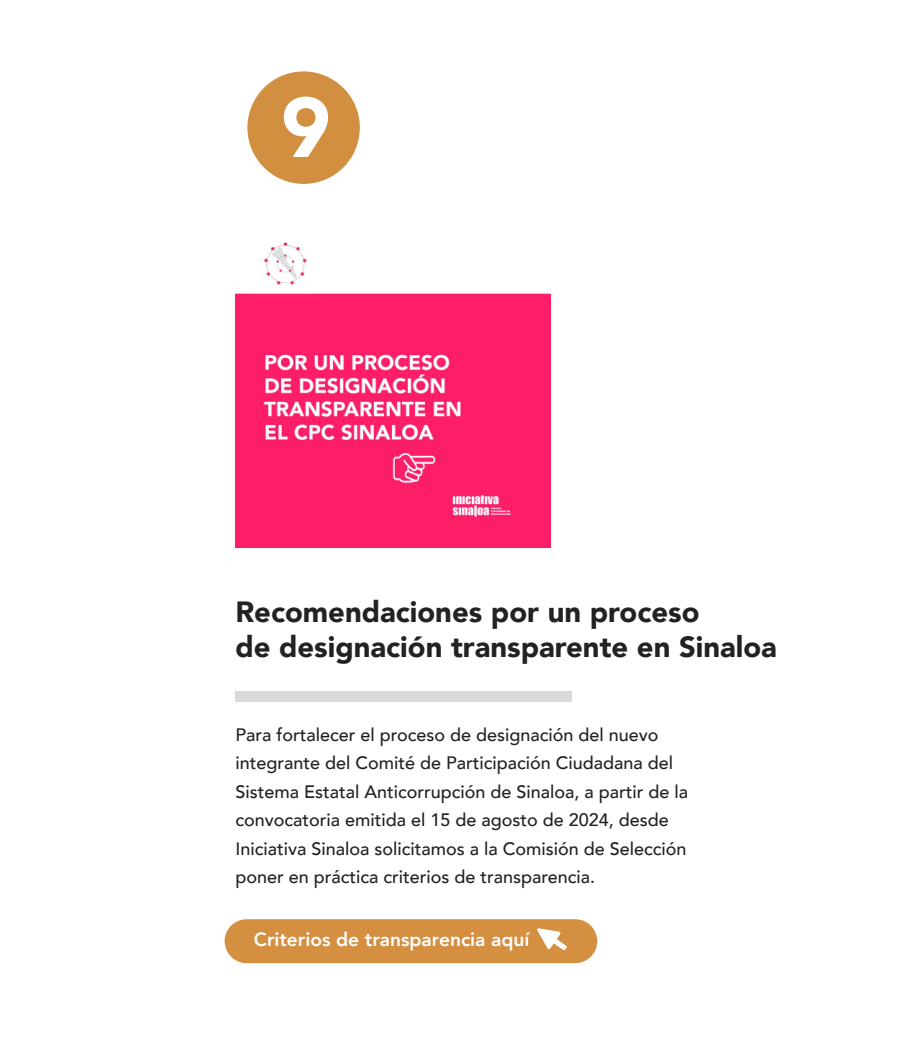
<style>
.page{position:relative;width:918px;height:1052px;background:#fff}
.page>*{position:absolute;margin:0;border:0;box-sizing:border-box;transform-origin:0 0}
.t1{font:900 83.85px "Avenir";color:#fff}
.t2{font:900 29.25px/35px "Avenir";color:#222221}
.t3{font:800 19.2px "Avenir";color:#fff}
.t4{font:500 18px/28.5px "Avenir";color:#222221}
</style>
<div class="page">
<div style="left:247px;top:71px;width:113px;height:113px;background:#d38f40;border-radius:50%"></div>
<div style="left:235px;top:691px;width:337px;height:10px;background:#d9d9d9"></div>
<div style="left:225px;top:919px;width:372px;height:44px;background:#d48f41;border-radius:22px"></div>
<svg style="left:537px;top:928px;width:30px;height:22px"></svg>
<img style="left:235px;top:242px;width:316px;height:306px">
<h1 class="t1" style="left:281px;top:56px;width:51px">9</h1>
<h2 class="t2" style="left:235px;top:593px;width:543px">Recomendaciones por un proceso<br>de designación transparente en Sinaloa</h2>
<p class="t4" style="left:235px;top:719px;width:454px">Para fortalecer el proceso de designación del nuevo integrante del Comité de Participación Ciudadana del Sistema Estatal Anticorrupción de Sinaloa, a partir de la convocatoria emitida el 15 de agosto de 2024, desde Iniciativa Sinaloa solicitamos a la Comisión de Selección poner en práctica criterios de transparencia.</p>
<p class="t3" style="left:254px;top:924px;width:277px">Criterios de transparencia aquí</p>
</div>
